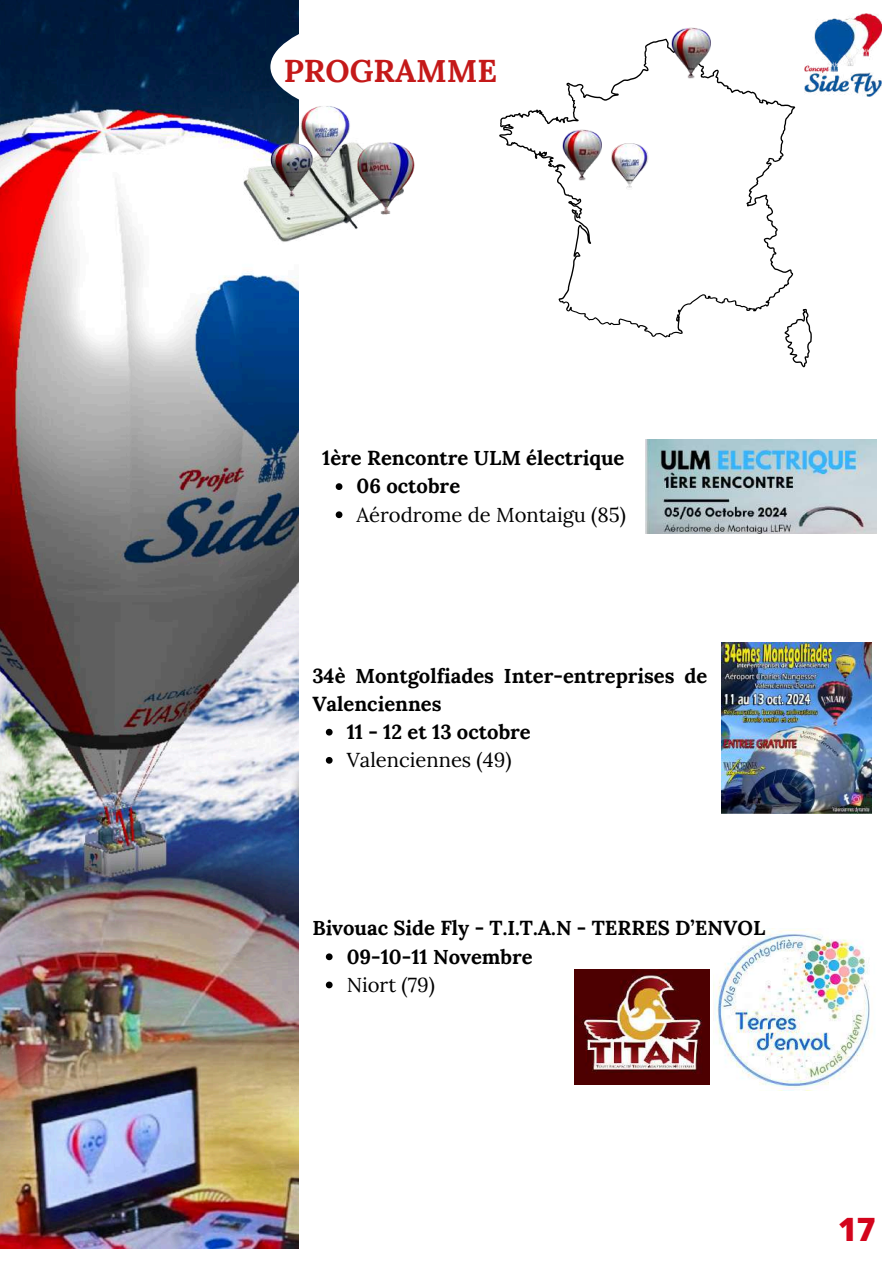
<style>
.page{position:relative;width:894px;height:1264px;background:#fff}
.page>*{position:absolute;margin:0;border:0;box-sizing:border-box;transform-origin:0 0}
.t1{font:800 32.1px "Open Sans";color:#d3041c}
.t2{font:700 31.5px "Lora";color:#c41919}
.t3{font:700 20.25px/28.2px "Lora";color:#000}
.t4{font:20.25px "Lora";color:#000}
</style>
<div class="page">
<img style="left:804px;top:14px;width:77px;height:82px">
<img style="left:0;top:0;width:298px;height:1248px">
<div style="left:270px;top:0;width:442px;height:134px;background:#fff;border-radius:50%"></div>
<img style="left:243px;top:137px;width:115px;height:108px">
<img style="left:263px;top:137px;width:60px;height:64px">
<img style="left:355px;top:137px;width:60px;height:84px">
<img style="left:299px;top:106px;width:52px;height:63px">
<img style="left:721px;top:642px;width:150px;height:171px">
<svg style="left:326px;top:728px;width:6px;height:7px"></svg>
<svg style="left:326px;top:757px;width:6px;height:6px"></svg>
<img style="left:713px;top:928px;width:160px;height:162px">
<img style="left:574px;top:969px;width:135px;height:115px">
<svg style="left:326px;top:953px;width:6px;height:7px"></svg>
<svg style="left:326px;top:981px;width:6px;height:7px"></svg>
<img style="left:645px;top:439px;width:230px;height:94px">
<svg style="left:335px;top:483px;width:7px;height:7px"></svg>
<svg style="left:335px;top:511px;width:7px;height:7px"></svg>
<svg style="left:499px;top:39px;width:296px;height:298px"></svg>
<svg style="left:784px;top:309px;width:27px;height:58px"></svg>
<img style="left:603px;top:142px;width:50px;height:50px">
<img style="left:668px;top:27px;width:44px;height:52px">
<img style="left:559px;top:127px;width:44px;height:53px">
<h2 class="t2" style="left:284px;top:50px;width:215px">PROGRAMME</h2>
<p class="t3" style="left:356px;top:443px;width:269px;text-indent:-34px">1ère Rencontre ULM électrique<br>06 octobre</p>
<p class="t4" style="left:356px;top:501px;width:271px">Aérodrome de Montaigu (85)</p>
<p class="t3" style="left:312px;top:661px;width:396px">34è Montgolfiades Inter-entreprises de</p>
<p class="t3" style="left:312px;top:689px;width:131px">Valenciennes</p>
<p class="t3" style="left:346px;top:717px;width:185px">11 - 12 et 13 octobre</p>
<p class="t4" style="left:346px;top:746px;width:166px">Valenciennes (49)</p>
<p class="t3" style="left:346px;top:913px;width:420px;text-indent:-34px">Bivouac Side Fly - T.I.T.A.N - TERRES D’ENVOL<br>09-10-11 Novembre</p>
<p class="t4" style="left:346px;top:971px;width:90px">Niort (79)</p>
<h1 class="t1" style="left:837px;top:1206px;width:39px">17</h1>
</div>
